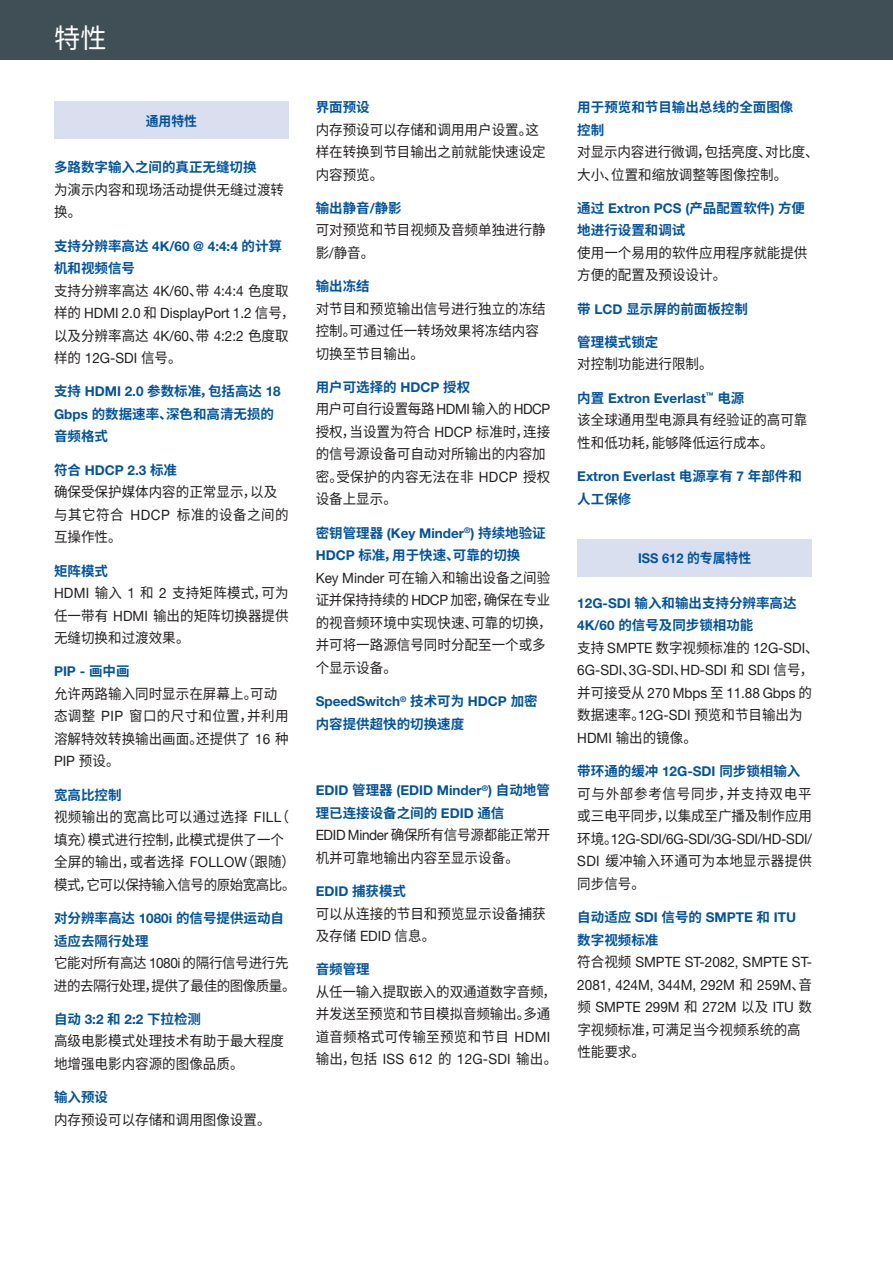
<style>
.page{position:relative;width:893px;height:1263px;background:#fff}
.page>*{position:absolute;margin:0;border:0;box-sizing:border-box;transform-origin:0 0}
.header_main{font:27px "Source Han Sans CN";color:#fff}
.features_bodycopy{font:14.25px/22.5px "Source Han Sans CN";color:#231f20;scale:.95 1}
.features_bodycopy-2{font:14.25px/22.5px "Helvetica Neue LT Std";color:#231f20;scale:.95 1}
.features_bodycopy-3{font:14.25px/22.5px "Source Han Sans CN";letter-spacing:-.035em;color:#231f20;scale:.95 1}
.features_bodycopy-4{font:14.25px "Source Han Sans CN";letter-spacing:.05em;color:#231f20;scale:.95 1}
.features_subhead{font:700 13.5px/22.5px "Source Han Sans CN";color:#0153a0}
.features_subhead-2{font:700 13.5px/22.5px "Helvetica Neue LT Std";color:#0153a0}
.features_framed_head{font:700 13.5px "Helvetica Neue LT Std";color:#0153a0;scale:.95 1}
.features_framed_head-2{font:700 13.5px "Source Han Sans CN";color:#0153a0;scale:.95 1}
.s1{font-family:"Helvetica Neue LT Std"}
.s2{font-family:"Source Han Sans CN"}
</style>
<div class="page">
<div style="left:0;top:0;width:893px;height:60px;background:#404e56"></div>
<div style="left:54px;top:101px;width:235px;height:38px;background:#d9dfef"></div>
<div style="left:577px;top:539px;width:235px;height:38px;background:#d9dfef"></div>
<p class="header_main" style="left:54px;top:23px;width:54px">特性</p>
<p class="features_framed_head-2" style="left:146px;top:113px;width:56px">通用特性</p>
<p class="features_subhead" style="left:54px;top:156px;width:204px">多路数字输入之间的真正无缝切换</p>
<p class="features_bodycopy" style="left:54px;top:179px;width:244px">为演示内容和现场活动提供无缝过渡转换。</p>
<p class="features_subhead" style="left:54px;top:235px;width:230px">支持分辨率高达 <span class="s1">4K/60 @ 4:4:4</span> 的计算机和视频信号</p>
<p class="features_bodycopy-2" style="left:54px;top:279px;width:255px"><span class="s2">支持分辨率高达</span> 4K/60<span class="s2">、带</span> 4:4:4 <span class="s2">色度取样的</span> HDMI 2.0 <span class="s2">和</span> DisplayPort 1.2 <span class="s2">信号，以及分辨率高达</span> 4K/60<span class="s2">、带</span> 4:2:2 <span class="s2">色度取样的</span> 12G‑SDI <span class="s2">信号。</span></p>
<p class="features_subhead" style="left:54px;top:381px;width:228px">支持 <span class="s1">HDMI 2.0</span> 参数标准，包括高达 <span class="s1">18<br>Gbps</span> 的数据速率、深色和高清无损的音频格式</p>
<p class="features_subhead-2" style="left:54px;top:458px;width:125px"><span class="s2">符合</span> HDCP 2.3 <span class="s2">标准</span></p>
<p class="features_bodycopy" style="left:54px;top:481px;width:248px">确保受保护媒体内容的正常显示，以及与其它符合 <span class="s1">HDCP</span> 标准的设备之间的互操作性。</p>
<p class="features_subhead" style="left:54px;top:560px;width:55px">矩阵模式</p>
<p class="features_bodycopy" style="left:54px;top:582px;width:249px;text-align:justify"><span class="s1">HDMI</span> 输入 <span class="s1">1</span> 和 <span class="s1">2</span> 支持矩阵模式，可为任一带有 <span class="s1">HDMI</span> 输出的矩阵切换器提供无缝切换和过渡效果。</p>
<p class="features_subhead-2" style="left:54px;top:660px;width:77px">PIP - <span class="s2">画中画</span></p>
<p class="features_bodycopy" style="left:54px;top:683px;width:248px">允许两路输入同时显示在屏幕上。可动态调整 <span class="s1">PIP</span> 窗口的尺寸和位置，并利用溶解特效转换输出画面。还提供了 <span class="s1">16</span> 种<br><span class="s1">PIP</span> 预设。</p>
<p class="features_subhead" style="left:54px;top:784px;width:69px">宽高比控制</p>
<p class="features_bodycopy" style="left:54px;top:806px;width:256px">视频输出的宽高比可以通过选择 <span class="s1">FILL</span>（填充）模式进行控制，此模式提供了一个全屏的输出，或者选择 <span class="s1">FOLLOW</span>（跟随）模式，它可以保持输入信号的原始宽高比。</p>
<p class="features_subhead" style="left:54px;top:907px;width:232px">对分辨率高达 <span class="s1">1080i</span> 的信号提供运动自适应去隔行处理</p>
<p class="features_bodycopy-3" style="left:54px;top:952px;width:256px">它能对所有高达 <span class="s1">1080i</span> 的隔行信号进行先进的去隔行处理，提供了最佳的图像质量。</p>
<p class="features_subhead" style="left:54px;top:1008px;width:149px">自动 <span class="s1">3:2</span> 和 <span class="s1">2:2</span> 下拉检测</p>
<p class="features_bodycopy" style="left:54px;top:1030px;width:244px">高级电影模式处理技术有助于最大程度地增强电影内容源的图像品质。</p>
<p class="features_subhead" style="left:54px;top:1086px;width:55px">输入预设</p>
<p class="features_bodycopy" style="left:54px;top:1108px;width:230px">内存预设可以存储和调用图像设置。</p>
<p class="features_subhead" style="left:316px;top:96px;width:55px">界面预设</p>
<p class="features_bodycopy" style="left:316px;top:118px;width:244px">内存预设可以存储和调用用户设置。这样在转换到节目输出之前就能快速设定内容预览。</p>
<p class="features_subhead" style="left:316px;top:197px;width:88px">输出静音<span class="s1">/</span>静影</p>
<p class="features_bodycopy" style="left:316px;top:219px;width:244px">可对预览和节目视频及音频单独进行静影<span class="s1">/</span>静音。</p>
<p class="features_subhead" style="left:316px;top:275px;width:55px">输出冻结</p>
<p class="features_bodycopy" style="left:316px;top:297px;width:244px">对节目和预览输出信号进行独立的冻结控制。可通过任一转场效果将冻结内容切换至节目输出。</p>
<p class="features_subhead" style="left:316px;top:376px;width:156px">用户可选择的 <span class="s1">HDCP</span> 授权</p>
<p class="features_bodycopy" style="left:316px;top:398px;width:248px">用户可自行设置每路 <span class="s1">HDMI</span> 输入的 <span class="s1">HDCP</span>授权，当设置为符合 <span class="s1">HDCP</span> 标准时，连接的信号源设备可自动对所输出的内容加密。受保护的内容无法在非 <span class="s1">HDCP</span> 授权设备上显示。</p>
<p class="features_subhead" style="left:316px;top:522px;width:232px">密钥管理器 <span class="s1">(Key Minder</span><sup>®</sup><span class="s1">)</span> 持续地验证<br><span class="s1">HDCP</span> 标准，用于快速、可靠的切换</p>
<p class="features_bodycopy" style="left:316px;top:567px;width:250px"><span class="s1">Key Minder</span> 可在输入和输出设备之间验证并保持持续的 <span class="s1">HDCP</span> 加密，确保在专业的视音频环境中实现快速、可靠的切换，并可将一路源信号同时分配至一个或多个显示设备。</p>
<p class="features_subhead" style="left:316px;top:690px;width:224px"><span class="s1">SpeedSwitch</span><sup>®</sup> 技术可为 <span class="s1">HDCP</span> 加密内容提供超快的切换速度</p>
<p class="features_subhead-2" style="left:316px;top:779px;width:236px">EDID <span class="s2">管理器</span> (EDID Minder<sup>®</sup>) <span class="s2">自动地管理已连接设备之间的</span> EDID <span class="s2">通信</span></p>
<p class="features_bodycopy" style="left:316px;top:824px;width:249px"><span class="s1">EDID Minder</span> 确保所有信号源都能正常开机并可靠地输出内容至显示设备。</p>
<p class="features_subhead-2" style="left:316px;top:880px;width:92px">EDID <span class="s2">捕获模式</span></p>
<p class="features_bodycopy" style="left:316px;top:902px;width:244px">可以从连接的节目和预览显示设备捕获及存储 <span class="s1">EDID</span> 信息。</p>
<p class="features_subhead" style="left:316px;top:958px;width:55px">音频管理</p>
<p class="features_bodycopy" style="left:316px;top:981px;width:256px">从任一输入提取嵌入的双通道数字音频，并发送至预览和节目模拟音频输出。多通道音频格式可传输至预览和节目 <span class="s1">HDMI</span>输出，包括 <span class="s1">ISS 612</span> 的 <span class="s1">12G‑SDI</span> 输出。</p>
<p class="features_subhead" style="left:577px;top:96px;width:217px">用于预览和节目输出总线的全面图像控制</p>
<p class="features_bodycopy" style="left:577px;top:141px;width:256px">对显示内容进行微调，包括亮度、对比度、大小、位置和缩放调整等图像控制。</p>
<p class="features_subhead" style="left:577px;top:197px;width:229px">通过 <span class="s1">Extron PCS (</span>产品配置软件<span class="s1">)</span> 方便地进行设置和调试</p>
<p class="features_bodycopy" style="left:577px;top:242px;width:244px">使用一个易用的软件应用程序就能提供方便的配置及预设设计。</p>
<p class="features_subhead" style="left:577px;top:298px;width:172px">带 <span class="s1">LCD</span> 显示屏的前面板控制</p>
<p class="features_subhead" style="left:577px;top:331px;width:82px">管理模式锁定</p>
<p class="features_bodycopy" style="left:577px;top:353px;width:144px">对控制功能进行限制。</p>
<p class="features_subhead-2" style="left:577px;top:386px;width:169px"><span class="s2">内置</span> Extron Everlast<sup>™</sup> <span class="s2">电源</span></p>
<p class="features_bodycopy" style="left:577px;top:409px;width:244px">该全球通用型电源具有经验证的高可靠性和低功耗，能够降低运行成本。</p>
<p class="features_subhead-2" style="left:577px;top:465px;width:226px">Extron Everlast <span class="s2">电源享有</span> 7 <span class="s2">年部件和人工保修</span></p>
<p class="features_framed_head" style="left:638px;top:550px;width:121px">ISS 612 <span class="s2">的专属特性</span></p>
<p class="features_subhead" style="left:577px;top:592px;width:221px"><span class="s1">12G‑SDI</span> 输入和输出支持分辨率高达<br><span class="s1">4K/60</span> 的信号及同步锁相功能</p>
<p class="features_bodycopy-2" style="left:577px;top:636px;width:255px"><span class="s2">支持</span> SMPTE <span class="s2">数字视频标准的</span> 12G‑SDI<span class="s2">、</span></p>
<p class="features_bodycopy-2" style="left:577px;top:659px;width:250px">6G‑SDI<span class="s2">、</span>3G‑SDI<span class="s2">、</span>HD‑SDI <span class="s2">和</span> SDI <span class="s2">信号，</span></p>
<p class="features_bodycopy-2" style="left:577px;top:681px;width:248px"><span class="s2">并可接受从</span> 270 Mbps <span class="s2">至</span> 11.88 Gbps <span class="s2">的</span></p>
<p class="features_bodycopy" style="left:577px;top:704px;width:239px">数据速率。<span class="s1">12G‑SDI</span> 预览和节目输出为</p>
<p class="features_bodycopy" style="left:577px;top:727px;width:128px"><span class="s1">HDMI</span> 输出的镜像。</p>
<p class="features_subhead" style="left:577px;top:760px;width:225px">带环通的缓冲 <span class="s1">12G‑SDI</span> 同步锁相输入</p>
<p class="features_bodycopy-4" style="left:577px;top:785px;width:248px">可与外部参考信号同步，并支持双电平</p>
<p class="features_bodycopy" style="left:577px;top:805px;width:249px;text-align:justify">或三电平同步，以集成至广播及制作应用环境。<span class="s1">12G-SDI/6G-SDI/3G-SDI/HD-SDI/ SDI</span> 缓冲输入环通可为本地显示器提供同步信号。</p>
<p class="features_subhead" style="left:577px;top:906px;width:220px">自动适应 <span class="s1">SDI</span> 信号的 <span class="s1">SMPTE</span> 和 <span class="s1">ITU</span>数字视频标准</p>
<p class="features_bodycopy-2" style="left:577px;top:950px;width:249px"><span class="s2">符合视频</span> SMPTE ST-2082, SMPTE ST-<br>2081, 424M, 344M, 292M <span class="s2">和</span> 259M<span class="s2">、音频</span> SMPTE 299M <span class="s2">和</span> 272M <span class="s2">以及</span> ITU <span class="s2">数字视频标准，可满足当今视频系统的高性能要求。</span></p>
</div>
